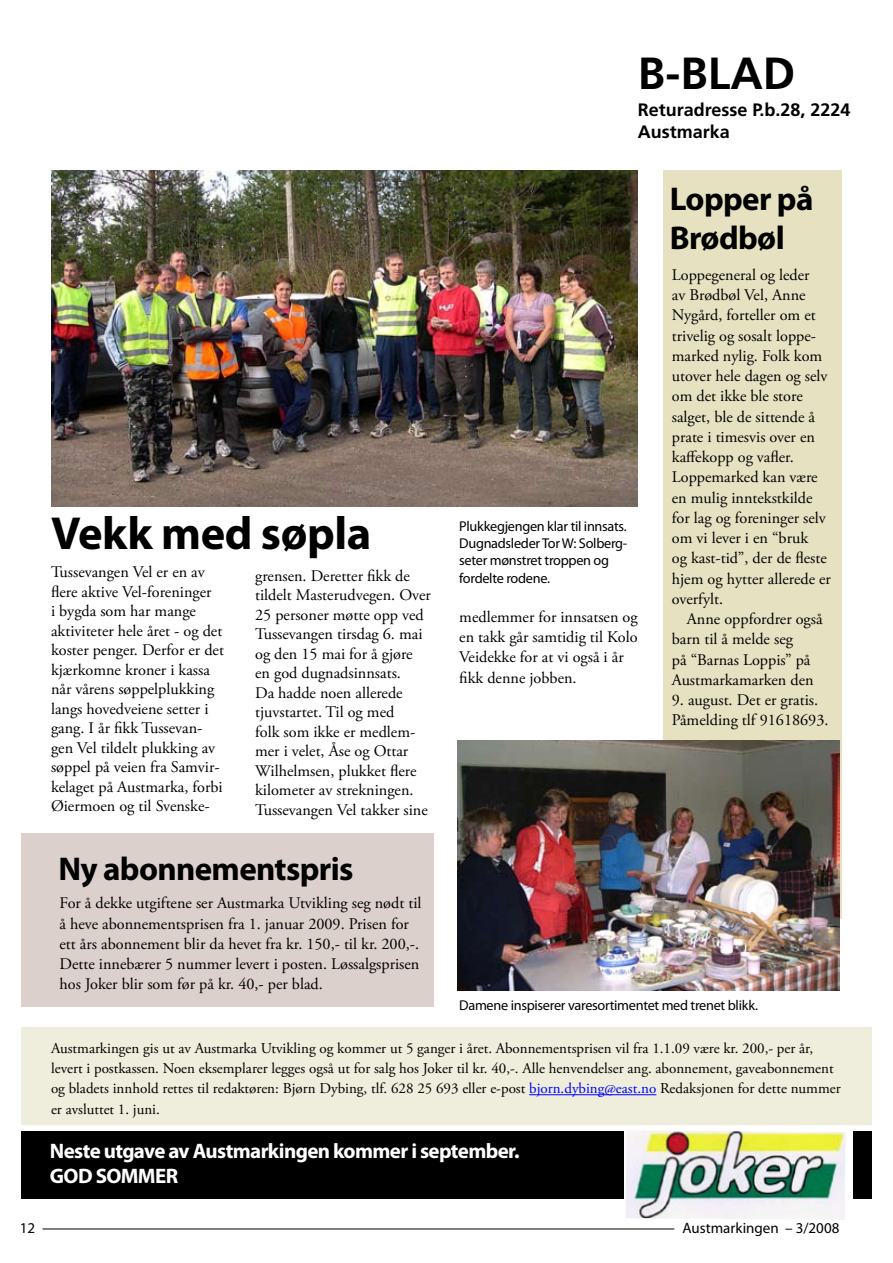
<style>
.page{position:relative;width:893px;height:1263px;background:#fff}
.page>*{position:absolute;margin:0;border:0;box-sizing:border-box;transform-origin:0 0}
.t1{font:700 46.5px "Myriad Pro";letter-spacing:-.01em;color:#000}
.t2{font:700 45px "Frutiger";color:#000}
.t3{font:700 33px/39.6px "Myriad Pro";letter-spacing:-.02em;color:#000}
.t4{font:700 21px/25.2px "Myriad Pro";letter-spacing:-.03em;color:#fff}
.t5{font:700 18px/21.6px "Frutiger";color:#000}
.t6{font:16.2px/20.2px "Adobe Garamond Pro";color:#000}
.t7{font:15px/20.2px "Adobe Garamond Pro";color:#000}
.t8{font:15px "Myriad Pro";color:#000}
.t9{font:14.25px/17.1px "Myriad Pro";letter-spacing:-.02em;color:#000}
.s1{color:#00f}
</style>
<div class="page">
<div style="left:663px;top:170px;width:179px;height:748px;background:#e6e2c1"></div>
<div style="left:21px;top:834px;width:413px;height:173px;background:#dbd0cc"></div>
<div style="left:21px;top:1027px;width:851px;height:97px;background:#efeddb"></div>
<img style="left:626px;top:1130px;width:220px;height:90px">
<div style="left:21px;top:1131px;width:603px;height:68px;background:#000"></div>
<div style="left:853px;top:1131px;width:19px;height:68px;background:#000"></div>
<hr style="left:43px;top:1228px;width:631px;height:1px;background:#000">
<hr style="left:529px;top:1094px;width:127px;height:1px;background:#00f">
<img style="left:51px;top:170px;width:587px;height:336px">
<img style="left:457px;top:741px;width:383px;height:249px">
<h2 class="t2" style="left:638px;top:47px;width:159px">B-BLAD</h2>
<p class="t5" style="left:638px;top:99px;width:214px">Returadresse P.b.28, 2224<br>Austmarka</p>
<h1 class="t1" style="left:51px;top:503px;width:322px">Vekk med søpla</h1>
<p class="t6" style="left:51px;top:563px;width:174px;line-height:19.5px">Tussevangen Vel er en av flere aktive Vel-foreninger<br>i bygda som har mange aktiviteter hele året - og det koster penger. Derfor er det kjærkomne kroner i kassa når vårens søppelplukking langs hovedveiene setter i gang. I år fikk Tussevan&shy;gen Vel tildelt plukking av søppel på veien fra Samvir&shy;kelaget på Austmarka, forbi<br>Øiermoen og til Svenske-</p>
<p class="t6" style="left:255px;top:566px;width:177px;line-height:19.5px">grensen. Deretter fikk de tildelt Masterudvegen. Over<br>25 personer møtte opp ved<br>Tussevangen tirsdag 6. mai og den 15 mai for å gjøre en god dugnadsinnsats.<br>Da hadde noen allerede tjuvstartet. Til og med<br>folk som ikke er medlem&shy;mer i velet, Åse og Ottar<br>Wilhelmsen, plukket flere kilometer av strekningen.<br>Tussevangen Vel takker sine</p>
<h3 class="t3" style="left:58px;top:847px;width:296px">Ny abonnementspris</h3>
<p class="t6" style="left:60px;top:894px;width:364px">For å dekke utgiftene ser Austmarka Utvikling seg nødt til å heve abonnementsprisen fra 1. januar 2009. Prisen for ett års abonnement blir da hevet fra kr. 150,- til kr. 200,-.<br>Dette innebærer 5 nummer levert i posten. Løssalgsprisen hos Joker blir som før på kr. 40,- per blad.</p>
<p class="t9" style="left:459px;top:518px;width:170px">Plukkegjengen klar til innsats.<br>Dugnadsleder Tor W: Solberg&shy;seter mønstret troppen og fordelte rodene.</p>
<p class="t6" style="left:459px;top:607px;width:180px">medlemmer for innsatsen og en takk går samtidig til Kolo<br>Veidekke for at vi også i år fikk denne jobben.</p>
<h3 class="t3" style="left:670px;top:178px;width:145px">Lopper på<br>Brødbøl</h3>
<p class="t6" style="left:672px;top:265px;width:161px">Loppegeneral og leder<br>av Brødbøl Vel, Anne<br>Nygård, forteller om et trivelig og sosalt loppe&shy;marked nylig. Folk kom utover hele dagen og selv om det ikke ble store salget, ble de sittende å prate i timesvis over en kaffekopp og vafler.<br>Loppemarked kan være en mulig inntekstkilde for lag og foreninger selv om vi lever i en “bruk<br>og kast-tid”, der de fleste hjem og hytter allerede er overfylt.</p>
<p class="t6" style="left:672px;top:609px;width:152px;text-indent:15px">Anne oppfordrer også barn til å melde seg<br>på “Barnas Loppis” på<br>Austmarkamarken den</p>
<p class="t6" style="left:672px;top:690px;width:158px">9. august. Det er gratis.<br>Påmelding tlf 91618693.</p>
<p class="t9" style="left:459px;top:996px;width:300px">Damene inspiserer varesortimentet med trenet blikk.</p>
<p class="t7" style="left:51px;top:1038px;width:791px">Austmarkingen gis ut av Austmarka Utvikling og kommer ut 5 ganger i året. Abonnementsprisen vil fra 1.1.09 være kr. 200,- per år, levert i postkassen. Noen eksemplarer legges også ut for salg hos Joker til kr. 40,-. Alle henvendelser ang. abonnement, gaveabonnement og bladets innhold rettes til redaktøren: Bjørn Dybing, tlf. 628 25 693 eller e-post <span class="s1">bjorn.dybing@east.no</span> Redaksjonen for dette nummer er avsluttet 1. juni.</p>
<p class="t4" style="left:50px;top:1137px;width:471px">Neste utgave av Austmarkingen kommer i september.<br>GOD SOMMER</p>
<p class="t8" style="left:20px;top:1219px;width:17px">12</p>
<p class="t8" style="left:682px;top:1218px;width:158px">Austmarkingen – 3/2008</p>
</div>
